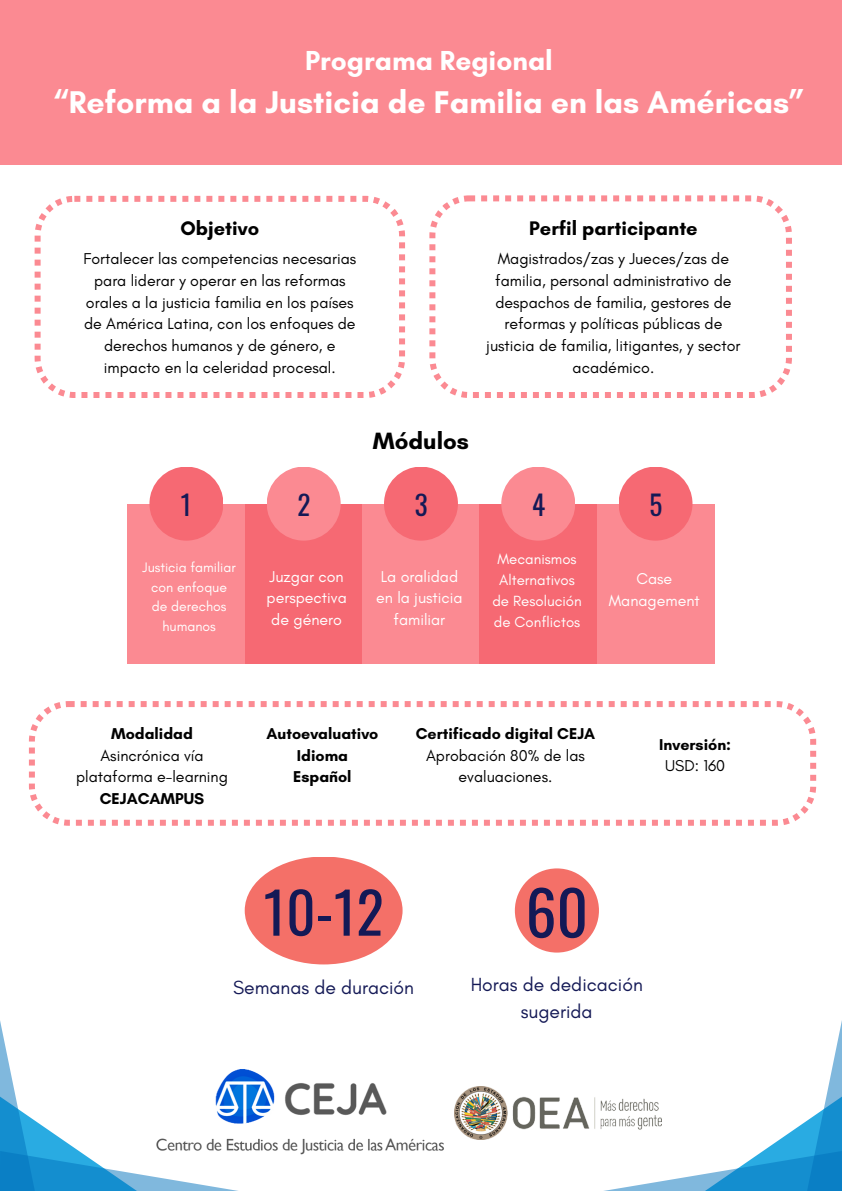
<style>
.page{position:relative;width:842px;height:1191px;background:#fff}
.page>*{position:absolute;margin:0;border:0;box-sizing:border-box;transform-origin:0 0}
.t1{font:61.3px "Oswald";color:#141956}
.t2{font:56.9px "Oswald";color:#141956}
.t3{font:700 32px "Glacial Indifference";color:#fff}
.t4{font:700 28px "Glacial Indifference";color:#fff}
.t5{font:27.1px "Oswald";color:#141956}
.t6{font:700 24px "Glacial Indifference";color:#000}
.t7{font:700 20px "Glacial Indifference";color:#000}
.t8{font:19.3px/26.5px "Glacial Indifference";color:#141956;text-align:center}
.t9{font:16px/21.8px "Glacial Indifference";color:#000;text-align:center}
.t10{font:16px/21.8px "Glacial Indifference";color:#fff;text-align:center}
.t11{font:700 16px/21.8px "Glacial Indifference";color:#000;text-align:center}
.t12{font:15px/21px "Glacial Indifference";color:#fff;text-align:center}
.t13{font:14px/19.5px "Glacial Indifference";color:#fff;text-align:center}
.s1{font-weight:700}
</style>
<div class="page">
<div style="left:0;top:1px;width:842px;height:164px;background:#fb8a92"></div>
<svg style="left:29px;top:701px;width:787px;height:124px"></svg>
<svg style="left:0;top:1021px;width:232px;height:169px"></svg>
<svg style="left:610px;top:1020px;width:232px;height:170px"></svg>
<svg style="left:35px;top:196px;width:370px;height:201px"></svg>
<svg style="left:429px;top:195px;width:363px;height:203px"></svg>
<div style="left:245px;top:856px;width:158px;height:108px;background:#f47068;border-radius:50%"></div>
<div style="left:515px;top:868px;width:84px;height:84px;background:#f47068;border-radius:50%"></div>
<div style="left:128px;top:503px;width:117px;height:160px;background:#fb8a92"></div>
<div style="left:245px;top:503px;width:117px;height:160px;background:#f66973"></div>
<div style="left:362px;top:503px;width:118px;height:160px;background:#fb8a92"></div>
<div style="left:480px;top:503px;width:117px;height:160px;background:#f66973"></div>
<div style="left:149px;top:466px;width:74px;height:74px;background:#f66973;border-radius:50%"></div>
<div style="left:267px;top:466px;width:74px;height:74px;background:#fb8a92;border-radius:50%"></div>
<div style="left:384px;top:466px;width:74px;height:74px;background:#f66973;border-radius:50%"></div>
<div style="left:501px;top:466px;width:74px;height:74px;background:#fb8a92;border-radius:50%"></div>
<div style="left:597px;top:503px;width:117px;height:160px;background:#fb8a92"></div>
<div style="left:619px;top:466px;width:73px;height:74px;background:#f66973;border-radius:50%"></div>
<img style="left:454px;top:1086px;width:207px;height:53px">
<img style="left:150px;top:1065px;width:294px;height:94px">
<h2 class="t4" style="left:305px;top:43px;width:249px">Programa Regional</h2>
<h2 class="t3" style="left:52px;top:83px;width:755px">“Reforma a la Justicia de Familia en las Américas”</h2>
<h6 class="t7" style="left:181px;top:216px;width:80px">Objetivo</h6>
<p class="t9" style="left:83px;top:247px;width:274px">Fortalecer las competencias necesarias para liderar y operar en las reformas orales a la justicia familia en los países de América Latina, con los enfoques de derechos humanos y de género, e impacto en la celeridad procesal.</p>
<p class="t7" style="left:529px;top:216px;width:170px">Perfil participante</p>
<p class="t9" style="left:486px;top:247px;width:256px">Magistrados/zas y Jueces/zas de familia, personal administrativo de despachos de familia, gestores de reformas y políticas públicas de justicia de familia, litigantes, y sector académico.</p>
<p class="t6" style="left:373px;top:426px;width:98px">Módulos</p>
<p class="t5" style="left:181px;top:483px;width:12px">1</p>
<p class="t5" style="left:297px;top:483px;width:14px">2</p>
<p class="t5" style="left:415px;top:483px;width:14px">3</p>
<p class="t5" style="left:532px;top:483px;width:15px">4</p>
<p class="t5" style="left:649px;top:483px;width:14px">5</p>
<p class="t13" style="left:143px;top:557px;width:95px">Justicia familiar con enfoque de derechos humanos</p>
<p class="t10" style="left:267px;top:565px;width:82px;text-align:left">Juzgar con perspectiva de género</p>
<p class="t10" style="left:376px;top:565px;width:88px">La oralidad en la justicia familiar</p>
<p class="t12" style="left:492px;top:548px;width:91px">Mecanismos<br>Alternativos de Resolución de Conflictos</p>
<p class="t10" style="left:609px;top:567px;width:93px">Case<br>Management</p>
<h4 class="t11" style="left:111px;top:722px;width:83px">Modalidad</h4>
<p class="t9" style="left:76px;top:744px;width:153px">Asincrónica vía plataforma e-learning<br><span class="s1">CEJACAMPUS</span></p>
<h4 class="t11" style="left:266px;top:722px;width:113px">Autoevaluativo<br>Idioma<br>Español</h4>
<p class="t9" style="left:416px;top:722px;width:181px"><span class="s1">Certificado digital CEJA<br></span>Aprobación 80% de las evaluaciones.</p>
<h3 class="t11" style="left:659px;top:733px;width:73px">Inversión:</h3>
<p class="t9" style="left:665px;top:754px;width:61px">USD: 160</p>
<h1 class="t2" style="left:264px;top:867px;width:121px">10-12</h1>
<h5 class="t8" style="left:233px;top:974px;width:182px">Semanas de duración</h5>
<p class="t1" style="left:526px;top:864px;width:64px">60</p>
<p class="t8" style="left:471px;top:971px;width:174px">Horas de dedicación sugerida</p>
</div>
